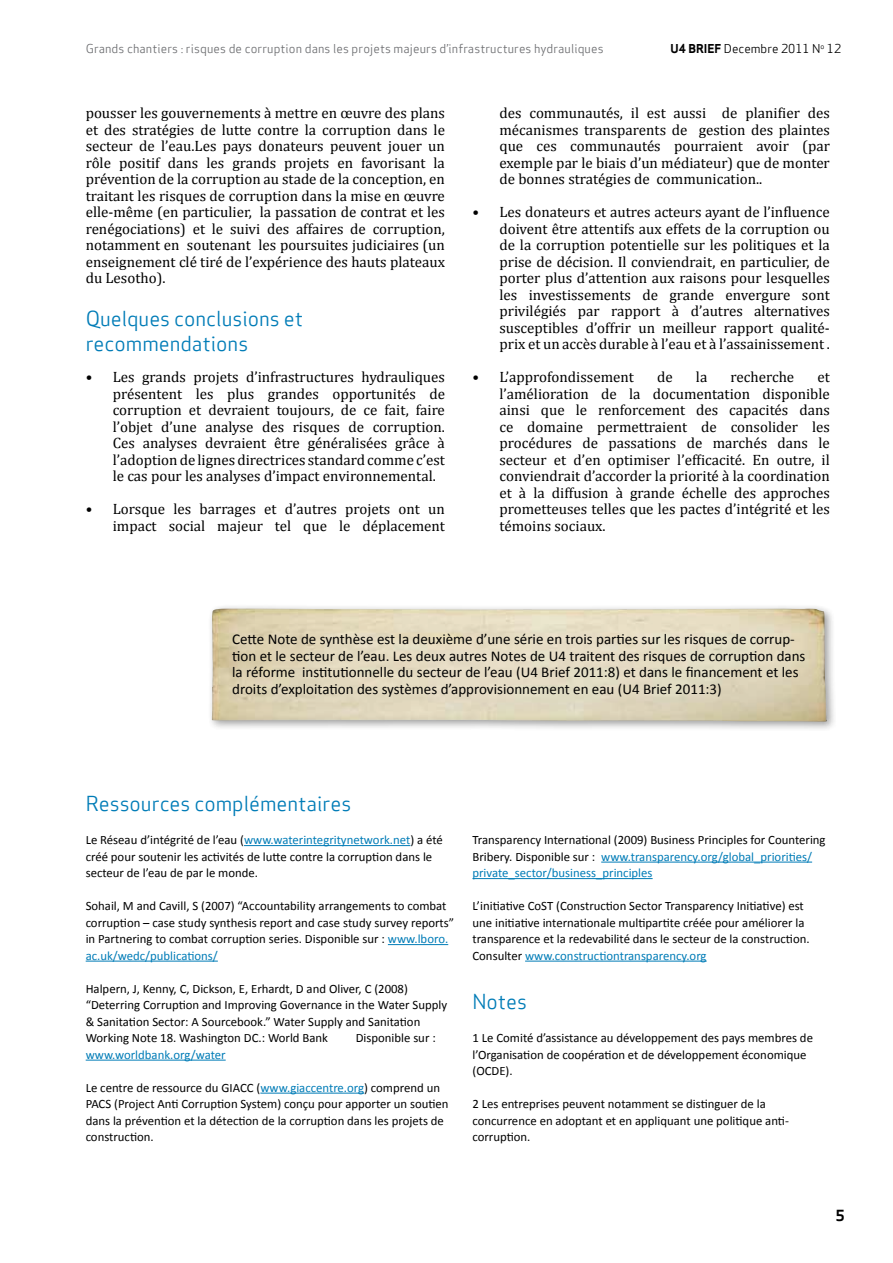
<style>
.page{position:relative;width:893px;height:1263px;background:#fff}
.page>*{position:absolute;margin:0;border:0;box-sizing:border-box;transform-origin:0 0}
.t1{font:20.25px/25.5px "Apex Sans Book T";color:#007cb7}
.t2{font:15px/16.5px "Cambria";color:#000;text-align:justify}
.t3{font:15px/16.5px "Calibri";color:#000}
.t4{font:15px "Apex Sans Bold T";color:#000}
.t5{font:12.75px/16.5px "Calibri";color:#000}
.t6{font:12.75px "Calibri";color:#007cb7}
.t7{font:12px "Apex Sans Book T";letter-spacing:.01em;color:#6d6e71}
.t8{font:12px "Apex Sans Book T";color:#000}
.t9{font:12px "Apex Sans Bold T";color:#000}
.s1{color:#007cb7}
</style>
<div class="page">
<hr style="left:244px;top:845px;width:166px;height:1px;background:#007cb7">
<hr style="left:388px;top:944px;width:60px;height:1px;background:#007cb7">
<hr style="left:86px;top:961px;width:132px;height:1px;background:#007cb7">
<hr style="left:86px;top:1060px;width:140px;height:1px;background:#007cb7">
<hr style="left:260px;top:1093px;width:104px;height:1px;background:#007cb7">
<hr style="left:601px;top:862px;width:211px;height:1px;background:#007cb7">
<hr style="left:472px;top:878px;width:181px;height:1px;background:#007cb7">
<hr style="left:525px;top:961px;width:182px;height:1px;background:#007cb7">
<div style="left:207px;top:603px;width:631px;height:129px;background:#000;opacity:.45"></div>
<img style="left:212px;top:609px;width:615px;height:113px">
<p class="t7" style="left:86px;top:40px;width:519px">Grands chantiers : risques de corruption dans les projets majeurs d’infrastructures hydrauliques</p>
<p class="t9" style="left:671px;top:40px;width:33px">U4 Brief</p>
<p class="t8" style="left:724px;top:40px;width:119px">Decembre 2011 N<sup>o</sup> 12</p>
<p class="t2" style="left:86px;top:105px;width:361px">pousser les gouvernements à mettre en œuvre des plans et des stratégies de lutte contre la corruption dans le secteur de l’eau.Les pays donateurs peuvent jouer un rôle positif dans les grands projets en favorisant la prévention de la corruption au stade de la conception, en traitant les risques de corruption dans la mise en œuvre elle-même (en particulier, la passation de contrat et les renégociations) et le suivi des affaires de corruption, notamment en soutenant les poursuites judiciaires (un enseignement clé tiré de l’expérience des hauts plateaux du Lesotho).</p>
<h1 class="t1" style="left:86px;top:305px;width:219px">Quelques conclusions et recommendations</h1>
<p class="t2" style="left:113px;top:369px;width:334px;text-indent:-27px">• Les grands projets d’infrastructures hydrauliques présentent les plus grandes opportunités de corruption et devraient toujours, de ce fait, faire l’objet d’une analyse des risques de corruption.<br>Ces analyses devraient être généralisées grâce à l’adoption de lignes directrices standard comme c’est le cas pour les analyses d’impact environnemental.</p>
<p class="t2" style="left:86px;top:501px;width:361px;text-align:right">• Lorsque les barrages et d’autres projets ont un impact social majeur tel que le déplacement</p>
<p class="t2" style="left:499px;top:105px;width:332px">des communautés, il est aussi de planifier des mécanismes transparents de gestion des plaintes que ces communautés pourraient avoir (par exemple par le biais d’un médiateur) que de monter de bonnes stratégies de communication..</p>
<p class="t2" style="left:499px;top:204px;width:332px;text-indent:-27px">• Les donateurs et autres acteurs ayant de l’influence doivent être attentifs aux effets de la corruption ou de la corruption potentielle sur les politiques et la prise de décision. Il conviendrait, en particulier, de porter plus d’attention aux raisons pour lesquelles les investissements de grande envergure sont privilégiés par rapport à d’autres alternatives susceptibles d’offrir un meilleur rapport qualité&shy;prix et un accès durable à l’eau et à l’assainissement .</p>
<p class="t2" style="left:472px;top:369px;width:163px">• L’approfondissement</p>
<p class="t2" style="left:657px;top:369px;width:17px">de</p>
<p class="t2" style="left:696px;top:369px;width:13px">la</p>
<p class="t2" style="left:731px;top:369px;width:65px">recherche</p>
<p class="t2" style="left:499px;top:369px;width:332px;text-indent:318px">et l’amélioration de la documentation disponible ainsi que le renforcement des capacités dans ce domaine permettraient de consolider les procédures de passations de marchés dans le secteur et d’en optimiser l’efficacité. En outre, il conviendrait d’accorder la priorité à la coordination et à la diffusion à grande échelle des approches prometteuses telles que les pactes d’intégrité et les témoins sociaux.</p>
<p class="t3" style="left:232px;top:631px;width:575px">Cette Note de synthèse est la deuxième d’une série en trois parties sur les risques de corrup&shy;tion et le secteur de l’eau. Les deux autres Notes de U4 traitent des risques de corruption dans la réforme institutionnelle du secteur de l’eau (U4 Brief 2011:8) et dans le financement et les droits d’exploitation des systèmes d’approvisionnement en eau (U4 Brief 2011:3)</p>
<h1 class="t1" style="left:86px;top:791px;width:267px">Ressources complémentaires</h1>
<p class="t5" style="left:86px;top:832px;width:359px">Le Réseau d’intégrité de l’eau (<span class="s1">www.waterintegritynetwork.net</span>) a été créé pour soutenir les activités de lutte contre la corruption dans le secteur de l’eau de par le monde.</p>
<p class="t5" style="left:86px;top:898px;width:370px">Sohail, M and Cavill, S (2007) “Accountability arrangements to combat corruption – case study synthesis report and case study survey reports” in Partnering to combat corruption series. Disponible sur : <span class="s1">www.lboro. ac.uk/wedc/publications/</span></p>
<p class="t5" style="left:86px;top:980px;width:363px">Halpern, J, Kenny, C, Dickson, E, Erhardt, D and Oliver, C (2008) “Deterring Corruption and Improving Governance in the Water Supply &amp; Sanitation Sector: A Sourcebook.” Water Supply and Sanitation Working Note 18. Washington DC.: World Bank</p>
<p class="t5" style="left:356px;top:1030px;width:82px">Disponible sur :</p>
<p class="t6" style="left:86px;top:1046px;width:142px">www.worldbank.org/water</p>
<p class="t5" style="left:86px;top:1079px;width:364px">Le centre de ressource du GIACC (<span class="s1">www.giaccentre.org</span>) comprend un PACS (Project Anti Corruption System) conçu pour apporter un soutien dans la prévention et la détection de la corruption dans les projets de construction.</p>
<p class="t5" style="left:472px;top:832px;width:355px">Transparency International (2009) Business Principles for Countering<br>Bribery. Disponible sur : <span class="s1">www.transparency.org/global_priorities/ private_sector/business_principles</span></p>
<p class="t5" style="left:472px;top:898px;width:339px">L’initiative CoST (Construction Sector Transparency Initiative) est une initiative internationale multipartite créée pour améliorer la transparence et la redevabilité dans le secteur de la construction.<br>Consulter <span class="s1">www.constructiontransparency.org</span></p>
<h1 class="t1" style="left:472px;top:989px;width:56px">Notes</h1>
<p class="t5" style="left:472px;top:1030px;width:342px">1 Le Comité d’assistance au développement des pays membres de l’Organisation de coopération et de développement économique (OCDE).</p>
<p class="t5" style="left:472px;top:1096px;width:318px">2 Les entreprises peuvent notamment se distinguer de la concurrence en adoptant et en appliquant une politique anti&shy;corruption.</p>
<p class="t4" style="left:836px;top:1205px;width:10px">5</p>
</div>
